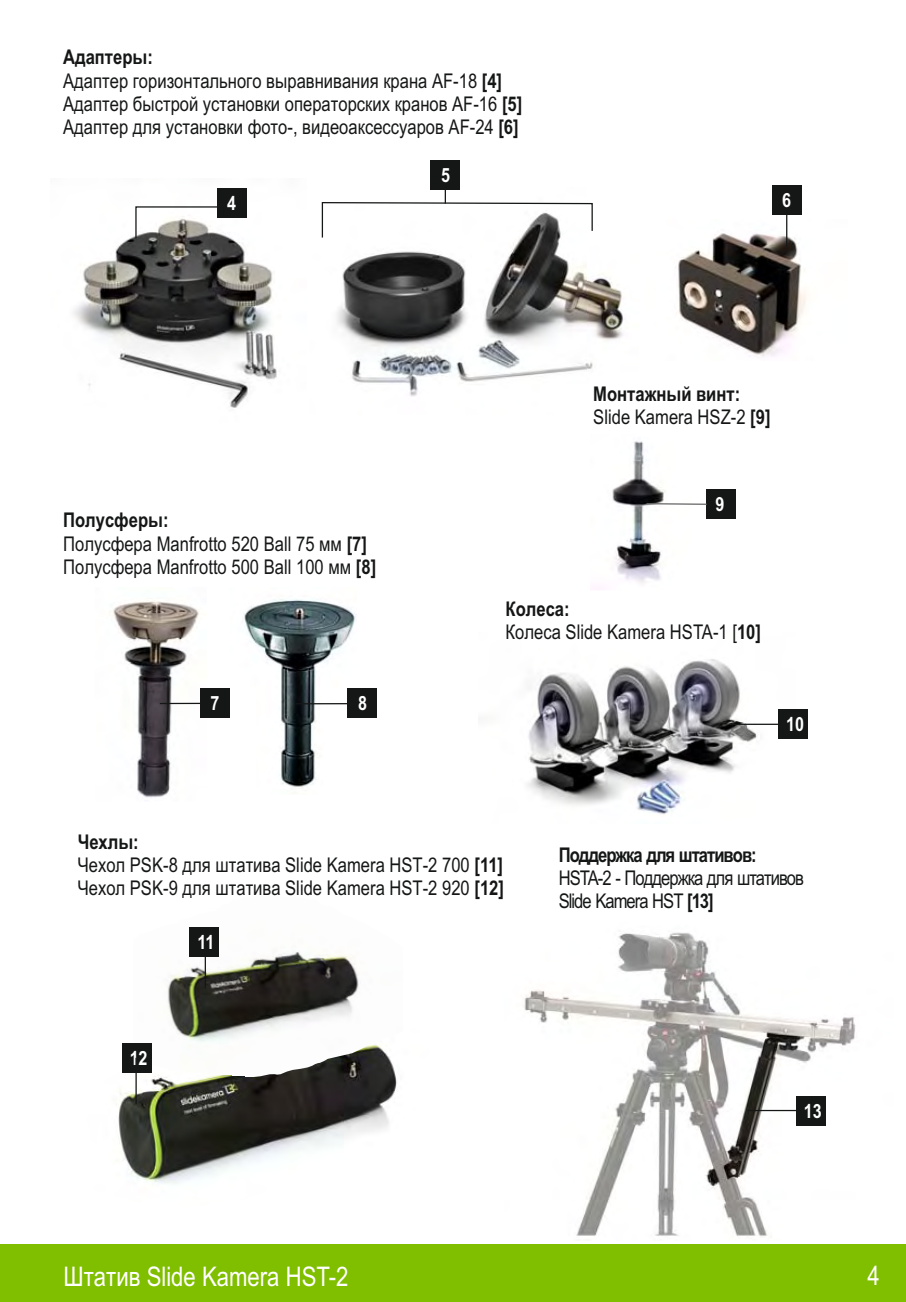
<style>
.page{position:relative;width:906px;height:1302px;background:#fff}
.page>*{position:absolute;margin:0;border:0;box-sizing:border-box;transform-origin:0 0}
.t1{font:27px "Arial Narrow";color:#fff}
.t2{font:20.25px/23.2px "Arial Narrow";color:#151616}
.t3{font:20.25px/23.2px "Arial Narrow";letter-spacing:-.05em;color:#151616}
.t4{font:700 20.25px/23.2px "Arial Narrow";color:#151616}
.t5{font:700 20.25px "Arial Narrow";letter-spacing:-.05em;color:#151616}
.t6{font:700 19.57px "Arial Narrow";color:#fff}
.s1{font-weight:700}
.s2{font-weight:400}
</style>
<div class="page">
<img style="left:527px;top:659px;width:269px;height:155px">
<img style="left:73px;top:188px;width:204px;height:220px">
<img style="left:337px;top:239px;width:286px;height:158px">
<div style="left:0;top:1243px;width:906px;height:58px;background:#80be00"></div>
<img style="left:112px;top:600px;width:94px;height:198px">
<img style="left:243px;top:599px;width:114px;height:188px">
<hr style="left:296px;top:703px;width:58px;height:1px;background:#151616">
<div style="left:200px;top:688px;width:29px;height:29px;background:#151616"></div>
<hr style="left:160px;top:702px;width:47px;height:2px;background:#151616">
<div style="left:348px;top:688px;width:29px;height:29px;background:#151616"></div>
<img style="left:591px;top:441px;width:75px;height:149px">
<div style="left:706px;top:489px;width:30px;height:29px;background:#151616"></div>
<hr style="left:646px;top:503px;width:60px;height:2px;background:#676767">
<img style="left:524px;top:932px;width:332px;height:305px">
<hr style="left:747px;top:1109px;width:50px;height:1px;background:#151616">
<svg style="left:321px;top:183px;width:272px;height:56px"></svg>
<svg style="left:135px;top:206px;width:98px;height:34px"></svg>
<div style="left:217px;top:188px;width:29px;height:30px;background:#151616"></div>
<div style="left:431px;top:160px;width:29px;height:29px;background:#151616"></div>
<img style="left:678px;top:220px;width:129px;height:137px">
<hr style="left:786px;top:214px;width:1px;height:32px;background:#151616">
<div style="left:772px;top:185px;width:29px;height:29px;background:#151616"></div>
<img style="left:116px;top:1072px;width:281px;height:112px">
<img style="left:133px;top:952px;width:264px;height:129px">
<hr style="left:729px;top:723px;width:64px;height:1px;background:#151616">
<div style="left:189px;top:927px;width:30px;height:29px;background:#151616"></div>
<div style="left:778px;top:709px;width:29px;height:29px;background:#151616"></div>
<div style="left:122px;top:1042px;width:29px;height:30px;background:#151616"></div>
<div style="left:796px;top:1095px;width:29px;height:29px;background:#151616"></div>
<hr style="left:205px;top:941px;width:1px;height:47px;background:#151616">
<hr style="left:135px;top:1057px;width:2px;height:46px;background:#151616">
<p class="t2" style="left:63px;top:47px;width:461px"><span class="s1">Адаптеры:<br></span>Адаптер горизонтального выравнивания крана AF-18 <span class="s1">[4] </span>Адаптер быстрой установки операторских кранов AF-16 <span class="s1">[5] </span>Адаптер для установки фото-, видеоаксессуаров AF-24 <span class="s1">[6]</span></p>
<p class="t6" style="left:227px;top:196px;width:10px">4</p>
<p class="t6" style="left:441px;top:168px;width:10px">5</p>
<p class="t6" style="left:782px;top:192px;width:10px">6</p>
<p class="t2" style="left:63px;top:510px;width:314px"><span class="s1">Полусферы:<br></span>Полусфера Manfrotto 520 Ball 75 мм <span class="s1">[7]<br></span>Полусфера Manfrotto 500 Ball 100 мм <span class="s1">[8]</span></p>
<p class="t6" style="left:210px;top:695px;width:10px">7</p>
<p class="t6" style="left:358px;top:695px;width:10px">8</p>
<p class="t4" style="left:593px;top:384px;width:179px">Монтажный винт:<br><span class="s2">Slide Kamera HSZ-2</span> [9]</p>
<p class="t6" style="left:715px;top:497px;width:10px">9</p>
<p class="t2" style="left:505px;top:599px;width:257px"><span class="s1">Колеса:<br></span>Колеса Slide Kamera HSTA-1 [<span class="s1">10]</span></p>
<p class="t6" style="left:786px;top:717px;width:19px">10</p>
<p class="t2" style="left:78px;top:831px;width:428px"><span class="s1">Чехлы:<br></span>Чехол PSK-8 для штатива Slide Kamera HST-2 700 <span class="s1">[11]<br></span>Чехол PSK-9 для штатива Slide Kamera HST-2 920 <span class="s1">[12]</span></p>
<p class="t6" style="left:130px;top:1050px;width:19px">12</p>
<p class="t6" style="left:197px;top:934px;width:19px">11</p>
<p class="t5" style="left:559px;top:847px;width:199px">Поддержка для штативов:</p>
<p class="t3" style="left:559px;top:867px;width:247px">HSTA-2 - Поддержка для штативов<br>Slide Kamera HST <span class="s1">[13]</span></p>
<p class="t6" style="left:804px;top:1103px;width:19px">13</p>
<h1 class="t1" style="left:63px;top:1265px;width:286px">Штатив Slide Kamera HST-2</h1>
<h1 class="t1" style="left:867px;top:1265px;width:14px">4</h1>
</div>
